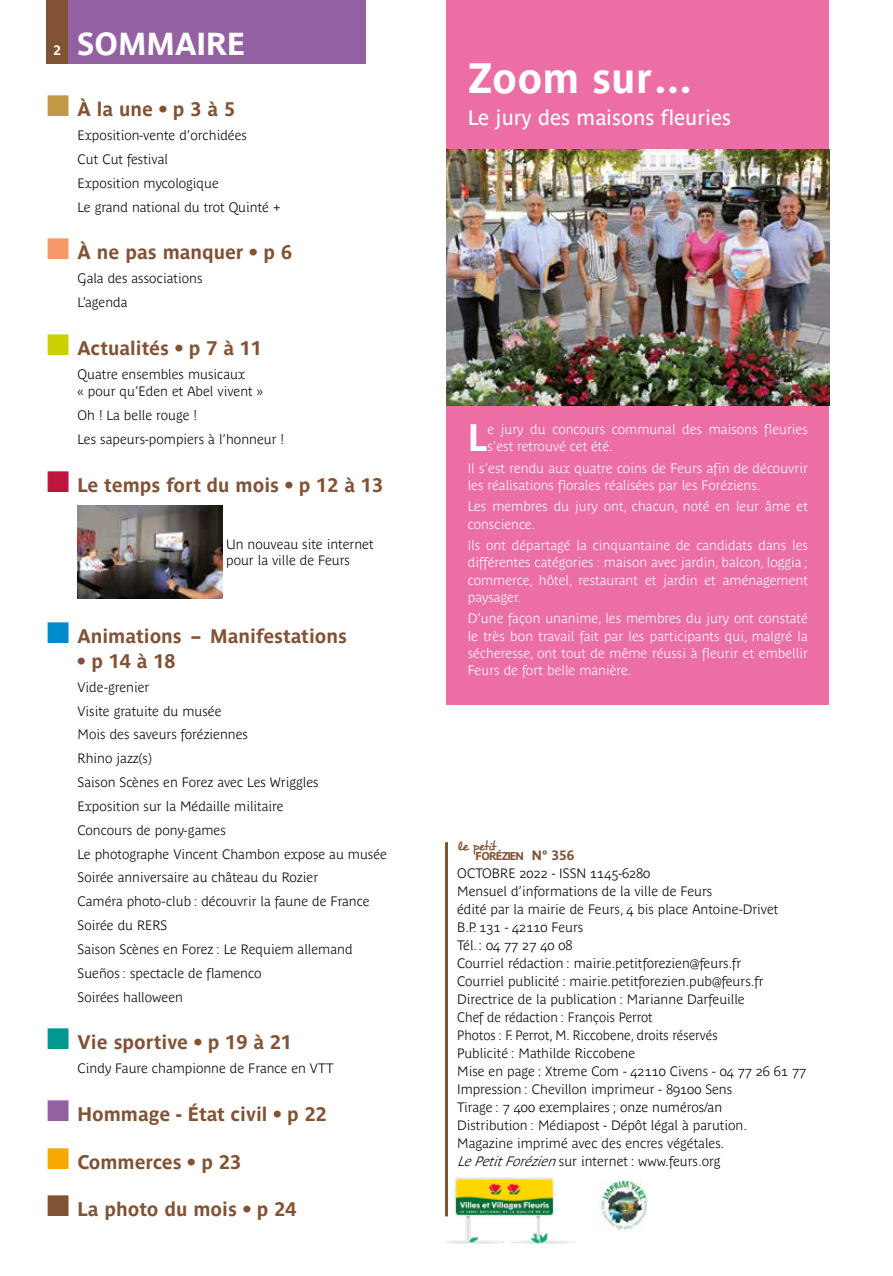
<style>
.page{position:relative;width:893px;height:1276px;background:#fff}
.page>*{position:absolute;margin:0;border:0;box-sizing:border-box;transform-origin:0 0}
.t1{font:700 42px "Parisine";color:#fff}
.t2{font:700 37.95px "Parisine Plus";color:#fff;scale:.95 1}
.t3{font:700 31.5px "Parisine";color:#fff}
.t4{font:21px "Parisine";color:#fff}
.t5{font:700 19.5px "Parisine";color:#815234}
.t6{font:700 13.5px/23.9px "Parisine Plus Clair";color:#000}
.t7{font:700 13.5px/17.2px "Parisine Plus Clair";color:#fff}
.t8{font:700 13.5px "Parisine";color:#815234}
.t9{font:700 13.5px "Parisine";color:#fff}
.t10{font:13.35px "Desyrel";letter-spacing:-.06em;color:#815234}
.t11{font:700 11.25px "Parisine";letter-spacing:-.08em;color:#815234}
.s1{color:#c19946}
.s2{color:#f49a68}
.s3{color:#c9d200}
.s4{color:#be153f}
.s5{color:#008bcc}
.s6{color:#009890}
.s7{color:#9361a1}
.s8{color:#f6a800}
.s9{font-style:italic}
</style>
<div class="page">
<div style="left:446px;top:0;width:383px;height:704px;background:#eb6fa4"></div>
<div style="left:47px;top:0;width:21px;height:64px;background:#815234"></div>
<div style="left:68px;top:0;width:298px;height:64px;background:#9361a1"></div>
<hr style="left:445px;top:842px;width:3px;height:374px;background:#815234">
<img style="left:446px;top:150px;width:383px;height:255px">
<img style="left:78px;top:505px;width:144px;height:94px">
<img style="left:446px;top:1177px;width:129px;height:67px">
<img style="left:600px;top:1180px;width:47px;height:51px">
<p class="t9" style="left:54px;top:43px;width:9px">2</p>
<h3 class="t3" style="left:77px;top:26px;width:170px">SOMMAIRE</h3>
<h3 class="t5" style="left:47px;top:98px;width:190px"><span class="s1">■</span> À la une • p 3 à 5</h3>
<p class="t6" style="left:78px;top:123px;width:204px">Exposition-vente d’orchidées<br>Cut Cut festival<br>Exposition mycologique<br>Le grand national du trot Quinté +</p>
<h3 class="t5" style="left:47px;top:241px;width:247px"><span class="s2">■</span> À ne pas manquer • p 6</h3>
<p class="t6" style="left:78px;top:267px;width:126px">Gala des associations<br>L’agenda</p>
<h3 class="t5" style="left:47px;top:336px;width:217px"><span class="s3">■</span> Actualités • p 7 à 11</h3>
<p class="t6" style="left:78px;top:365px;width:187px;line-height:17.4px">Quatre ensembles musicaux<br>« pour qu’Eden et Abel vivent »</p>
<p class="t6" style="left:78px;top:403px;width:208px">Oh ! La belle rouge !<br>Les sapeurs-pompiers à l’honneur !</p>
<h3 class="t5" style="left:47px;top:473px;width:338px"><span class="s4">■</span> Le temps fort du mois • p 12 à 13</h3>
<p class="t6" style="left:226px;top:535px;width:149px;line-height:16.5px">Un nouveau site internet pour la ville de Feurs</p>
<h3 class="t5" style="left:47px;top:624px;width:302px"><span class="s5">■</span> Animations – Manifestations</h3>
<h3 class="t5" style="left:78px;top:649px;width:99px">• p 14 à 18</h3>
<p class="t6" style="left:78px;top:675px;width:311px">Vide-grenier<br>Visite gratuite du musée<br>Mois des saveurs foréziennes<br>Rhino jazz(s)<br>Saison Scènes en Forez avec Les Wriggles<br>Exposition sur la Médaille militaire<br>Concours de pony-games<br>Le photographe Vincent Chambon expose au musée<br>Soirée anniversaire au château du Rozier<br>Caméra photo-club : découvrir la faune de France<br>Soirée du RERS<br>Saison Scènes en Forez : Le Requiem allemand<br>Sueños : spectacle de flamenco<br>Soirées halloween</p>
<h3 class="t5" style="left:47px;top:1031px;width:247px"><span class="s6">■</span> Vie sportive • p 19 à 21</h3>
<p class="t6" style="left:78px;top:1056px;width:258px">Cindy Faure championne de France en VTT</p>
<h3 class="t5" style="left:47px;top:1102px;width:282px"><span class="s7">■</span> Hommage - État civil • p 22</h3>
<h3 class="t5" style="left:47px;top:1150px;width:196px"><span class="s8">■</span> Commerces • p 23</h3>
<h3 class="t5" style="left:47px;top:1198px;width:251px">■ La photo du mois • p 24</h3>
<h1 class="t1" style="left:468px;top:53px;width:228px">Zoom sur…</h1>
<h3 class="t4" style="left:468px;top:106px;width:265px">Le jury des maisons fleuries</h3>
<h2 class="t2" style="left:468px;top:415px;width:22px">L</h2>
<p class="t7" style="left:487px;top:420px;width:322px">e jury du concours communal des maisons fleuries s’est retrouvé cet été.</p>
<p class="t7" style="left:468px;top:459px;width:342px">Il s’est rendu aux quatre coins de Feurs afin de découvrir les réalisations florales réalisées par les Foréziens.</p>
<p class="t7" style="left:468px;top:498px;width:342px">Les membres du jury ont, chacun, noté en leur âme et conscience.</p>
<p class="t7" style="left:468px;top:537px;width:342px;text-align:justify">Ils ont départagé la cinquantaine de candidats dans les différentes catégories : maison avec jardin, balcon, loggia ; commerce, hôtel, restaurant et jardin et aménagement paysager.</p>
<p class="t7" style="left:468px;top:610px;width:342px;text-align:justify">D’une façon unanime, les membres du jury ont constaté le très bon travail fait par les participants qui, malgré la sécheresse, ont tout de même réussi à fleurir et embellir Feurs de fort belle manière.</p>
<p class="t10" style="left:457px;top:838px;width:41px">le petit</p>
<p class="t8" style="left:532px;top:847px;width:44px">N° 356</p>
<p class="t6" style="left:457px;top:864px;width:351px;line-height:18px">OCTOBRE 2022 - ISSN 1145-6280<br>Mensuel d’informations de la ville de Feurs<br>édité par la mairie de Feurs, 4 bis place Antoine-Drivet<br>B.P. 131 - 42110 Feurs<br>Tél. : 04 77 27 40 08<br>Courriel rédaction : mairie.petitforezien@feurs.fr<br>Courriel publicité : mairie.petitforezien.pub@feurs.fr Directrice de la publication : Marianne Darfeuille<br>Chef de rédaction : François Perrot<br>Photos : F. Perrot, M. Riccobene, droits réservés<br>Publicité : Mathilde Riccobene<br>Mise en page : Xtreme Com - 42110 Civens - 04 77 26 61 77<br>Impression : Chevillon imprimeur - 89100 Sens<br>Tirage : 7 400 exemplaires ; onze numéros/an<br>Distribution : Médiapost - Dépôt légal à parution.<br>Magazine imprimé avec des encres végétales.<br><span class="s9">LePetitForézien</span>sur internet : www.feurs.org</p>
<p class="t11" style="left:476px;top:850px;width:50px">FORÉZIEN</p>
</div>
